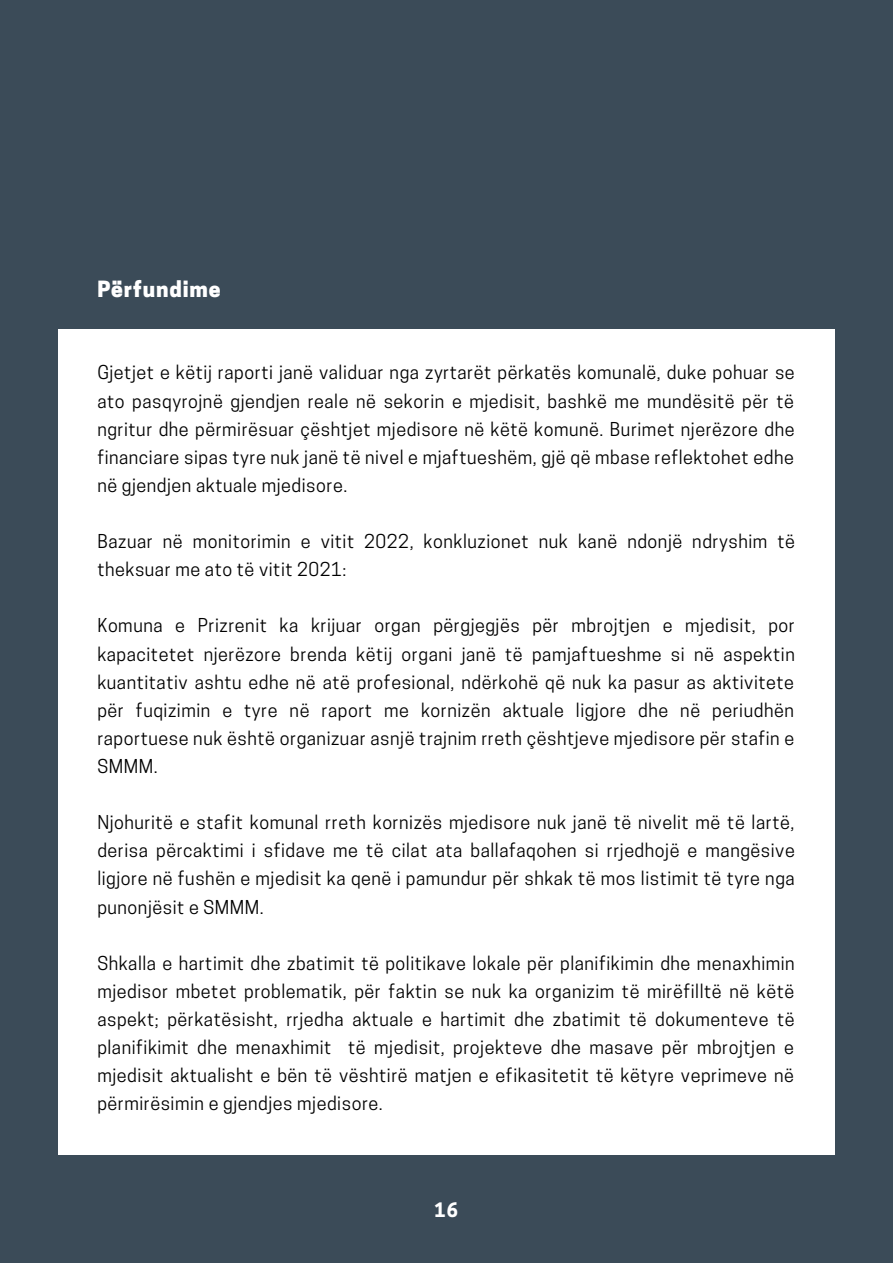
<style>
.page{position:relative;width:893px;height:1264px;background:#fff}
.page>*{position:absolute;margin:0;border:0;box-sizing:border-box;transform-origin:0 0}
.t1{font:800 21px "Cooper Hewitt";letter-spacing:.04em;color:#fff}
.t2{font:700 18.75px "Cooper Hewitt";color:#fff}
.t3{font:18px/28px "Cooper Hewitt";letter-spacing:.03em;color:#000;text-align:justify}
</style>
<div class="page">
<div style="left:0;top:0;width:892px;height:1262px;background:#3b4b58"></div>
<div style="left:58px;top:330px;width:776px;height:824px;background:#fff"></div>
<p class="t1" style="left:97px;top:281px;width:125px">Përfundime</p>
<p class="t3" style="left:97px;top:361px;width:698px">Gjetjet e këtij raporti janë validuar nga zyrtarët përkatës komunalë, duke pohuar se ato pasqyrojnë gjendjen reale në sekorin e mjedisit, bashkë me mundësitë për të ngritur dhe përmirësuar çështjet mjedisore në këtë komunë. Burimet njerëzore dhe financiare sipas tyre nuk janë të nivel e mjaftueshëm, gjë që mbase reflektohet edhe në gjendjen aktuale mjedisore.</p>
<p class="t3" style="left:97px;top:529px;width:699px">Bazuar në monitorimin e vitit 2022, konkluzionet nuk kanë ndonjë ndryshim të theksuar me ato të vitit 2021:</p>
<p class="t3" style="left:97px;top:614px;width:699px">Komuna e Prizrenit ka krijuar organ përgjegjës për mbrojtjen e mjedisit, por kapacitetet njerëzore brenda këtij organi janë të pamjaftueshme si në aspektin kuantitativ ashtu edhe në atë profesional, ndërkohë që nuk ka pasur as aktivitete për fuqizimin e tyre në raport me kornizën aktuale ligjore dhe në periudhën raportuese nuk është organizuar asnjë trajnim rreth çështjeve mjedisore për stafin e SMMM.</p>
<p class="t3" style="left:97px;top:810px;width:699px">Njohuritë e stafit komunal rreth kornizës mjedisore nuk janë të nivelit më të lartë, derisa përcaktimi i sfidave me të cilat ata ballafaqohen si rrjedhojë e mangësive ligjore në fushën e mjedisit ka qenë i pamundur për shkak të mos listimit të tyre nga punonjësit e SMMM.</p>
<p class="t3" style="left:97px;top:951px;width:699px">Shkalla e hartimit dhe zbatimit të politikave lokale për planifikimin dhe menaxhimin mjedisor mbetet problematik, për faktin se nuk ka organizim të mirëfilltë në këtë aspekt; përkatësisht, rrjedha aktuale e hartimit dhe zbatimit të dokumenteve të planifikimit dhe menaxhimit të mjedisit, projekteve dhe masave për mbrojtjen e mjedisit aktualisht e bën të vështirë matjen e efikasitetit të këtyre veprimeve në përmirësimin e gjendjes mjedisore.</p>
<p class="t2" style="left:434px;top:1202px;width:25px">16</p>
</div>
